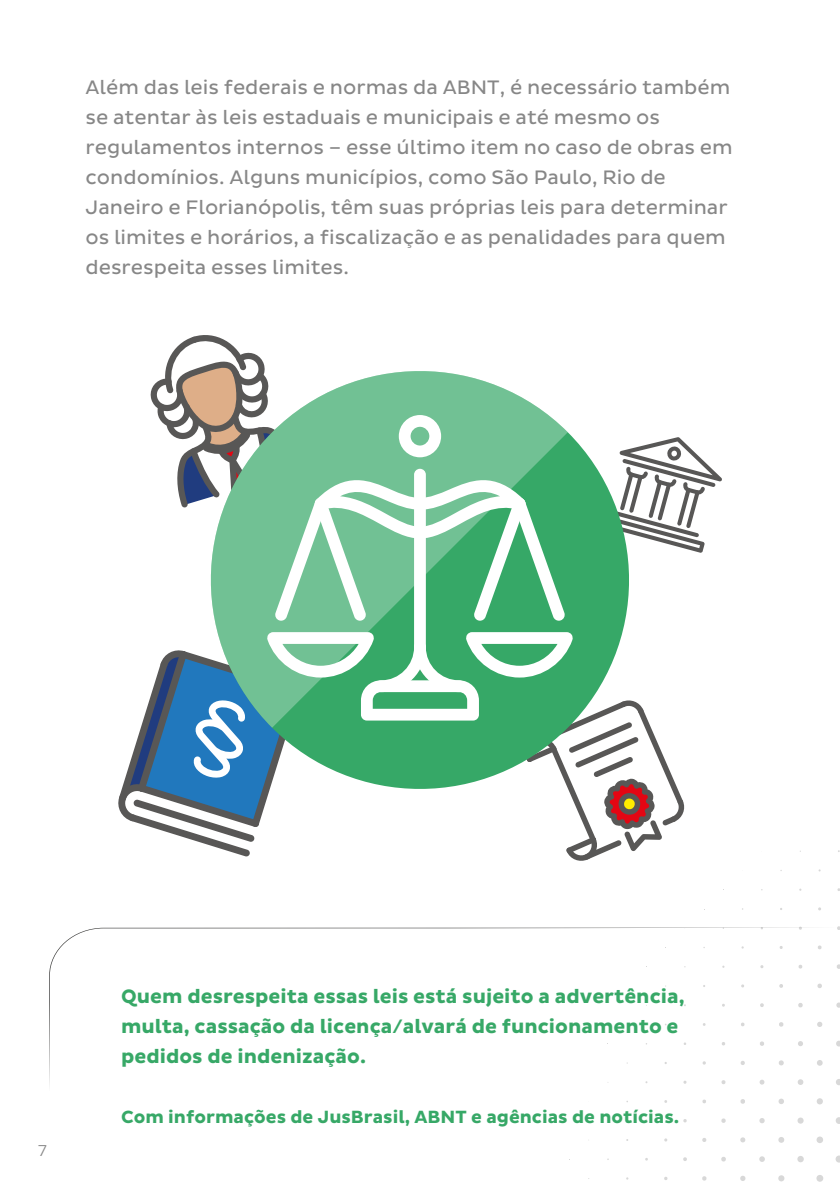
<style>
.page{position:relative;width:840px;height:1191px;background:#fff}
.page>*{position:absolute;margin:0;border:0;box-sizing:border-box;transform-origin:0 0}
.t1{font:19.8px/30px "Pluto Sans";color:#878787}
.t2{font:700 19.8px/30px "Pluto Sans";color:#37a867}
.t3{font:700 18px "Pluto Sans";color:#37a867}
.t4{font:300 16px "Pluto Sans";color:#878787}
</style>
<div class="page">
<svg style="left:702px;top:1176px;width:4px;height:4px"></svg>
<svg style="left:740px;top:1176px;width:5px;height:5px"></svg>
<svg style="left:721px;top:1157px;width:4px;height:4px"></svg>
<svg style="left:702px;top:1138px;width:4px;height:4px"></svg>
<svg style="left:778px;top:1175px;width:6px;height:6px"></svg>
<svg style="left:759px;top:1156px;width:5px;height:6px"></svg>
<svg style="left:740px;top:1137px;width:5px;height:5px"></svg>
<svg style="left:721px;top:1118px;width:4px;height:4px"></svg>
<svg style="left:702px;top:1099px;width:4px;height:4px"></svg>
<svg style="left:816px;top:1175px;width:7px;height:6px"></svg>
<svg style="left:797px;top:1156px;width:6px;height:6px"></svg>
<svg style="left:778px;top:1137px;width:6px;height:5px"></svg>
<svg style="left:759px;top:1118px;width:5px;height:5px"></svg>
<svg style="left:740px;top:1099px;width:5px;height:4px"></svg>
<svg style="left:835px;top:1155px;width:4px;height:7px"></svg>
<svg style="left:816px;top:1136px;width:7px;height:7px"></svg>
<svg style="left:797px;top:1117px;width:6px;height:6px"></svg>
<svg style="left:778px;top:1098px;width:5px;height:6px"></svg>
<svg style="left:835px;top:1117px;width:4px;height:7px"></svg>
<svg style="left:816px;top:1098px;width:6px;height:6px"></svg>
<svg style="left:49px;top:927px;width:790px;height:158px"></svg>
<svg style="left:649px;top:437px;width:72px;height:116px"></svg>
<svg style="left:567px;top:431px;width:82px;height:201px;fill:#36a867"></svg>
<svg style="left:214px;top:429px;width:353px;height:203px;background:#51b37b"></svg>
<div style="left:414px;top:469px;width:11px;height:195px;background:#fff;border-radius:6px"></div>
<svg style="left:118px;top:632px;width:567px;height:229px"></svg>
<svg style="left:150px;top:335px;width:415px;height:285px"></svg>
<p class="t1" style="left:85px;top:73px;width:648px">Além das leis federais e normas da ABNT, é necessário também se atentar às leis estaduais e municipais e até mesmo os regulamentos internos – esse último item no caso de obras em condomínios. Alguns municípios, como São Paulo, Rio de Janeiro e Florianópolis, têm suas próprias leis para determinar os limites e horários, a fiscalização e as penalidades para quem desrespeita esses limites.</p>
<p class="t4" style="left:38px;top:1141px;width:10px">7</p>
<p class="t2" style="left:121px;top:982px;width:564px">Quem desrespeita essas leis está sujeito a advertência, multa, cassação da licença/alvará de funcionamento e pedidos de indenização.</p>
<p class="t3" style="left:121px;top:1107px;width:559px">Com informações de JusBrasil, ABNT e agências de notícias.</p>
</div>
